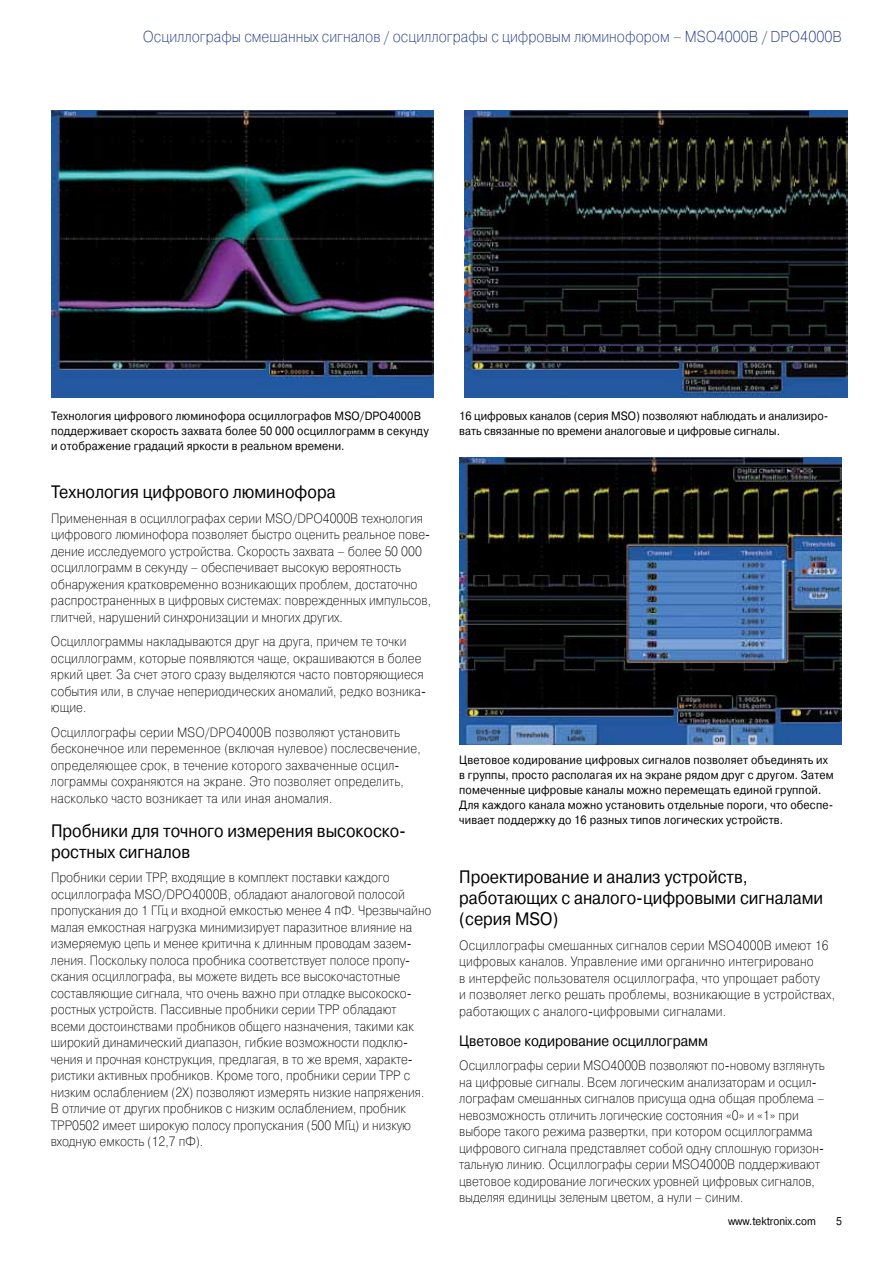
<style>
.page{position:relative;width:893px;height:1263px;background:#fff}
.page>*{position:absolute;margin:0;border:0;box-sizing:border-box;transform-origin:0 0}
.t1{font:18px/21px "Pragmatica C";color:#000;scale:.9 1}
.t2{font:15.75px "Pragmatica Light C";color:#1b3281;scale:.9 1}
.t3{font:15px "Pragmatica C";color:#000;scale:.9 1}
.t4{font:13.5px/16.5px "Pragmatica Light C";color:#000;scale:.9 1}
.t5{font:12px/15px "Pragmatica C";letter-spacing:.015em;color:#000;scale:.9 1}
.t6{font:11.25px "Pragmatica C";color:#000;scale:.9 1}
</style>
<div class="page">
<img style="left:51px;top:111px;width:383px;height:286px">
<img style="left:465px;top:111px;width:383px;height:286px">
<img style="left:459px;top:457px;width:383px;height:287px">
<p class="t2" style="left:143px;top:28px;width:778px">Осциллографы смешанных сигналов / осциллографы с цифровым люминофором – MSO4000B / DPO4000B</p>
<p class="t5" style="left:51px;top:408px;width:421px">Технология цифрового люминофора осциллографов MSO/DPO4000В поддерживает скорость захвата более 50 000 осциллограмм в секунду и отображение градаций яркости в реальном времени.</p>
<p class="t5" style="left:459px;top:408px;width:412px">16 цифровых каналов (серия MSO) позволяют наблюдать и анализиро&shy;вать связанные по времени аналоговые и цифровые сигналы.</p>
<h1 class="t1" style="left:51px;top:482px;width:318px">Технология цифрового люминофора</h1>
<p class="t4" style="left:51px;top:510px;width:424px">Примененная в осциллографах серии MSO/DPO4000В технология цифрового люминофора позволяет быстро оценить реальное пове&shy;дение исследуемого устройства. Скорость захвата – более 50 000 осциллограмм в секунду – обеспечивает высокую вероятность обнаружения кратковременно возникающих проблем, достаточно распространенных в цифровых системах: поврежденных импульсов, глитчей, нарушений синхронизации и многих других.</p>
<p class="t4" style="left:51px;top:633px;width:418px">Осциллограммы накладываются друг на друга, причем те точки осциллограмм, которые появляются чаще, окрашиваются в более яркий цвет. За счет этого сразу выделяются часто повторяющиеся события или, в случае непериодических аномалий, редко возника&shy;ющие.</p>
<p class="t4" style="left:51px;top:724px;width:412px">Осциллографы серии MSO/DPO4000В позволяют установить бесконечное или переменное (включая нулевое) послесвечение, определяющее срок, в течение которого захваченные осцил&shy;лограммы сохраняются на экране. Это позволяет определить, насколько часто возникает та или иная аномалия.</p>
<h1 class="t1" style="left:51px;top:820px;width:396px">Пробники для точного измерения высокоско&shy;ростных сигналов</h1>
<p class="t4" style="left:51px;top:870px;width:425px">Пробники серии TPP, входящие в комплект поставки каждого осциллографа MSO/DPO4000B, обладают аналоговой полосой пропускания до 1 ГГц и входной емкостью менее 4 пФ. Чрезвычайно малая емкостная нагрузка минимизирует паразитное влияние на измеряемую цепь и менее критична к длинным проводам зазем&shy;ления. Поскольку полоса пробника соответствует полосе пропу&shy;скания осциллографа, вы можете видеть все высокочастотные составляющие сигнала, что очень важно при отладке высокоско&shy;ростных устройств. Пассивные пробники серии TPP обладают всеми достоинствами пробников общего назначения, такими как широкий динамический диапазон, гибкие возможности подклю&shy;чения и прочная конструкция, предлагая, в то же время, характе&shy;ристики активных пробников. Кроме того, пробники серии TPP с низким ослаблением (2Х) позволяют измерять низкие напряжения.<br>В отличие от других пробников с низким ослаблением, пробник TPP0502 имеет широкую полосу пропускания (500 МГц) и низкую входную емкость (12,7 пФ).</p>
<h1 class="t1" style="left:459px;top:866px;width:406px">Проектирование и анализ устройств, работающих с аналого-цифровыми сигналами (серия MSO)</h1>
<p class="t5" style="left:459px;top:753px;width:418px">Цветовое кодирование цифровых сигналов позволяет объединять их в группы, просто располагая их на экране рядом друг с другом. Затем помеченные цифровые каналы можно перемещать единой группой.<br>Для каждого канала можно установить отдельные пороги, что обеспе&shy;чивает поддержку до 16 разных типов логических устройств.</p>
<p class="t4" style="left:459px;top:937px;width:419px">Осциллографы смешанных сигналов серии MSO4000В имеют 16 цифровых каналов. Управление ими органично интегрировано<br>в интерфейс пользователя осциллографа, что упрощает работу<br>и позволяет легко решать проблемы, возникающие в устройствах, работающих с аналого-цифровыми сигналами.</p>
<p class="t3" style="left:459px;top:1033px;width:278px">Цветовое кодирование осциллограмм</p>
<p class="t4" style="left:459px;top:1057px;width:408px">Осциллографы серии MSO4000В позволяют по-новому взглянуть на цифровые сигналы. Всем логическим анализаторам и осцил&shy;лографам смешанных сигналов присуща одна общая проблема – невозможность отличить логические состояния «0» и «1» при выборе такого режима развертки, при котором осциллограмма цифрового сигнала представляет собой одну сплошную горизон&shy;тальную линию. Осциллографы серии MSO4000В поддерживают цветовое кодирование логических уровней цифровых сигналов, выделяя единицы зеленым цветом, а нули – синим.</p>
<p class="t6" style="left:728px;top:1215px;width:99px">www.tektronix.com</p>
<p class="t6" style="left:836px;top:1215px;width:8px">5</p>
</div>
